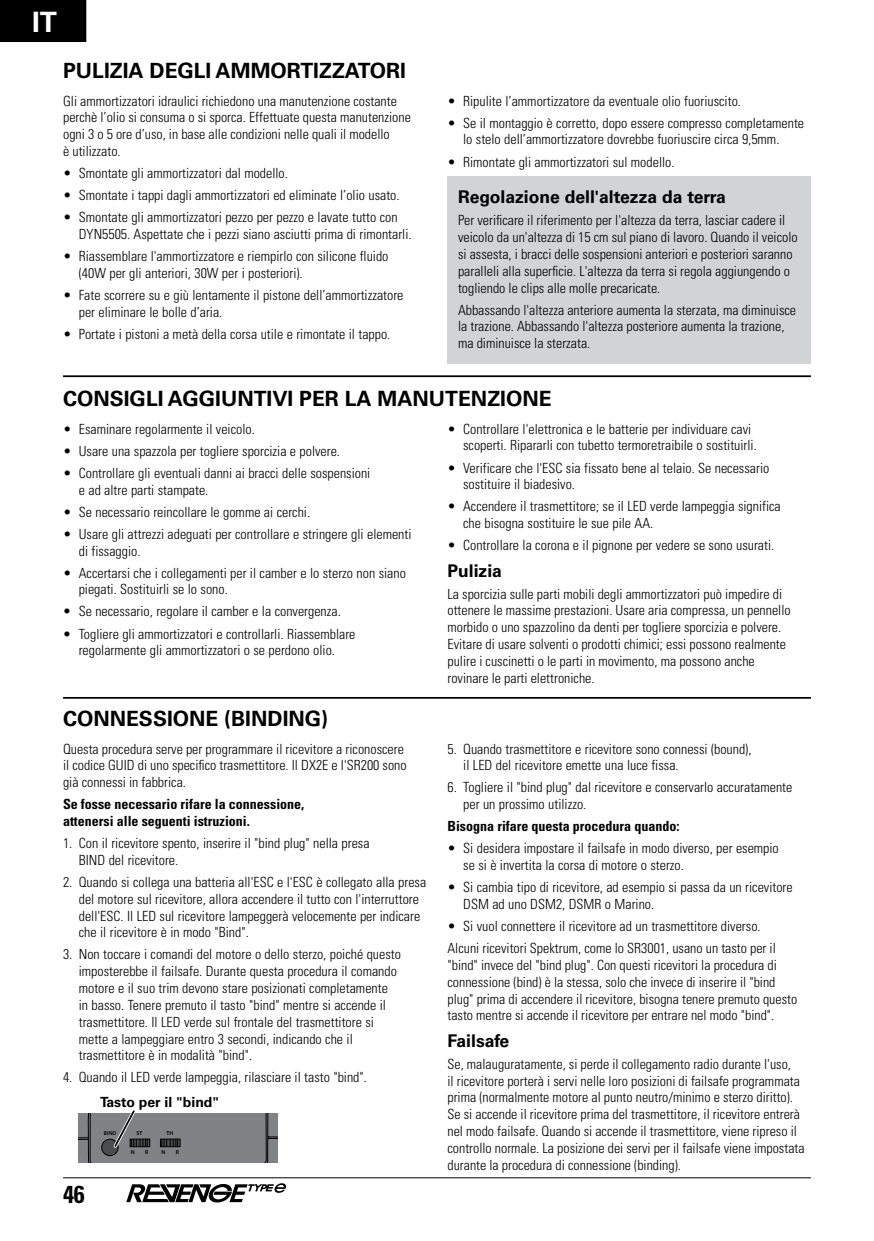
<style>
.page{position:relative;width:874px;height:1241px;background:#fff}
.page>*{position:absolute;margin:0;border:0;box-sizing:border-box;transform-origin:0 0}
.t1{font:700 28px "Univers LT Std";color:#fff}
.t2{font:700 condensed 24.5px "Univers LT Std";color:#000}
.t3{font:700 21px "Univers LT Std";color:#000}
.t4{font:700 17.5px "Univers LT Std";color:#000}
.t5{font:300 condensed 14px/16.8px "Univers LT Std";color:#000}
.t6{font:700 condensed 14px/16.8px "Univers LT Std";color:#000}
.t7{font:700 14px "Univers LT Std";color:#000}
.t8{font:600 5.77px "Myriad Pro";color:#000}
</style>
<div class="page">
<hr style="left:63px;top:1177px;width:747px;height:1px;background:#000">
<div style="left:0;top:0;width:86px;height:42px;background:#000"></div>
<svg style="left:126px;top:1183px;width:160px;height:19px"></svg>
<svg style="left:79px;top:1110px;width:198px;height:51px;background:#808184"></svg>
<hr style="left:63px;top:696px;width:747px;height:2px;background:#000">
<hr style="left:63px;top:375px;width:747px;height:2px;background:#000">
<div style="left:447px;top:176px;width:363px;height:187px;background:#d1d3d4"></div>
<h1 class="t1" style="left:32px;top:6px;width:26px">IT</h1>
<h3 class="t3" style="left:63px;top:59px;width:223px">PULIZIA DEGLI AMMORT</h3>
<h3 class="t3" style="left:313px;top:59px;width:21px">IZZATOR</h3>
<h3 class="t3" style="left:400px;top:59px;width:7px">I</h3>
<p class="t5" style="left:63px;top:92px;width:349px">Gli ammortizzatori idraulici richiedono una manutenzione costante perchè l’olio si consuma o si sporca. Effettuate questa manutenzione ogni 3 o 5 ore d’uso, in base alle condizioni nelle quali il modello<br>è utilizzato.</p>
<p class="t5" style="left:63px;top:165px;width:226px">• Smontate gli ammortizzatori dal modello.</p>
<p class="t5" style="left:63px;top:187px;width:338px">• Smontate i tappi dagli ammortizzatori ed eliminate l’olio usato.</p>
<p class="t5" style="left:79px;top:209px;width:334px;text-indent:-16px">• Smontate gli ammortizzatori pezzo per pezzo e lavate tutto con<br>DYN5505. Aspettate che i pezzi siano asciutti prima di rimontarli.</p>
<p class="t5" style="left:79px;top:248px;width:311px;text-indent:-16px">• Riassemblare l'ammortizzatore e riempirlo con silicone fluido (40W per gli anteriori, 30W per i posteriori).</p>
<p class="t5" style="left:79px;top:286px;width:326px;text-indent:-16px">• Fate scorrere su e giù lentamente il pistone dell’ammortizzatore per eliminare le bolle d’aria.</p>
<p class="t5" style="left:63px;top:325px;width:328px">• Portate i pistoni a metà della corsa utile e rimontate il tappo.</p>
<p class="t5" style="left:447px;top:92px;width:295px">• Ripulite l’ammortizzatore da eventuale olio fuoriuscito.</p>
<p class="t5" style="left:463px;top:114px;width:342px;text-indent:-16px">• Se il montaggio è corretto, dopo essere compresso completamente lo stelo dell’ammortizzatore dovrebbe fuoriuscire circa 9,5mm.</p>
<p class="t5" style="left:447px;top:153px;width:228px">• Rimontate gli ammortizzatori sul modello.</p>
<p class="t4" style="left:458px;top:187px;width:269px">REGOLAZIONE DELL'ALTEZZA DA TERRA</p>
<p class="t5" style="left:458px;top:212px;width:341px">Per verificare il riferimento per l'altezza da terra, lasciar cadere il veicolo da un'altezza di 15 cm sul piano di lavoro. Quando il veicolo si assesta, i bracci delle sospensioni anteriori e posteriori saranno paralleli alla superficie. L'altezza da terra si regola aggiungendo o togliendo le clips alle molle precaricate.</p>
<p class="t5" style="left:458px;top:301px;width:339px">Abbassando l'altezza anteriore aumenta la sterzata, ma diminuisce la trazione. Abbassando l'altezza posteriore aumenta la trazione, ma diminuisce la sterzata.</p>
<h3 class="t3" style="left:63px;top:386px;width:489px">CONSIGLI AGGIUNTIVI PER LA MANUTENZIONE</h3>
<p class="t5" style="left:63px;top:420px;width:193px">• Esaminare regolarmente il veicolo.</p>
<p class="t5" style="left:63px;top:442px;width:278px">• Usare una spazzola per togliere sporcizia e polvere.</p>
<p class="t5" style="left:79px;top:464px;width:293px;text-indent:-16px">• Controllare gli eventuali danni ai bracci delle sospensioni e ad altre parti stampate.</p>
<p class="t5" style="left:63px;top:503px;width:248px">• Se necessario reincollare le gomme ai cerchi.</p>
<p class="t5" style="left:79px;top:525px;width:334px;text-indent:-16px">• Usare gli attrezzi adeguati per controllare e stringere gli elementi di fissaggio.</p>
<p class="t5" style="left:79px;top:564px;width:328px;text-indent:-16px">• Accertarsi che i collegamenti per il camber e lo sterzo non siano piegati. Sostituirli se lo sono.</p>
<p class="t5" style="left:63px;top:603px;width:279px">• Se necessario, regolare il camber e la convergenza.</p>
<p class="t5" style="left:63px;top:625px;width:294px;text-align:center">• Togliere gli ammortizzatori e controllarli. Riassemblare regolarmente gli ammortizzatori o se perdono olio.</p>
<h3 class="t3" style="left:63px;top:706px;width:266px">CONNESSIONE (BINDING)</h3>
<p class="t5" style="left:63px;top:740px;width:345px">Questa procedura serve per programmare il ricevitore a riconoscere il codice GUID di uno specifico trasmettitore. Il DX2E e l'SR200 sono già connessi in fabbrica.</p>
<p class="t6" style="left:63px;top:795px;width:243px">Se fosse necessario rifare la connessione, attenersi alle seguenti istruzioni.</p>
<p class="t5" style="left:79px;top:834px;width:292px;text-indent:-16px">1. Con il ricevitore spento, inserire il "bind plug" nella presa<br>BIND del ricevitore.</p>
<p class="t5" style="left:79px;top:873px;width:349px;text-indent:-16px">2. Quando si collega una batteria all'ESC e l'ESC è collegato alla presa del motore sul ricevitore, allora accendere il tutto con l'interruttore dell'ESC. Il LED sul ricevitore lampeggerà velocemente per indicare che il ricevitore è in modo "Bind".</p>
<p class="t5" style="left:79px;top:945px;width:323px;text-indent:-16px">3. Non toccare i comandi del motore o dello sterzo, poiché questo imposterebbe il failsafe. Durante questa procedura il comando motore e il suo trim devono stare posizionati completamente<br>in basso. Tenere premuto il tasto "bind" mentre si accende il trasmettitore. Il LED verde sul frontale del trasmettitore si mette a lampeggiare entro 3 secondi, indicando che il trasmettitore è in modalità "bind".</p>
<p class="t5" style="left:63px;top:1068px;width:305px">4. Quando il LED verde lampeggia, rilasciare il tasto "bind".</p>
<p class="t7" style="left:100px;top:1093px;width:121px">TASTO PER IL "BIND"</p>
<h2 class="t2" style="left:63px;top:1178px;width:23px">46</h2>
<p class="t8" style="left:104px;top:1129px;width:14px">BIND</p>
<p class="t8" style="left:136px;top:1129px;width:7px">ST</p>
<p class="t8" style="left:166px;top:1129px;width:8px">TH</p>
<p class="t8" style="left:131px;top:1148px;width:5px">N</p>
<p class="t8" style="left:145px;top:1148px;width:5px">R</p>
<p class="t8" style="left:161px;top:1148px;width:5px">N</p>
<p class="t8" style="left:176px;top:1148px;width:5px">R</p>
<p class="t5" style="left:463px;top:420px;width:295px;text-indent:-16px">• Controllare l'elettronica e le batterie per individuare cavi scoperti. Ripararli con tubetto termoretraibile o sostituirli.</p>
<p class="t5" style="left:463px;top:459px;width:307px;text-indent:-16px">• Verificare che l'ESC sia fissato bene al telaio. Se necessario sostituire il biadesivo.</p>
<p class="t5" style="left:463px;top:498px;width:319px;text-indent:-16px">• Accendere il trasmettitore; se il LED verde lampeggia significa che bisogna sostituire le sue pile AA.</p>
<p class="t5" style="left:447px;top:537px;width:328px">• Controllare la corona e il pignone per vedere se sono usurati.</p>
<p class="t4" style="left:447px;top:560px;width:56px">PULIZIA</p>
<p class="t5" style="left:447px;top:585px;width:344px">La sporcizia sulle parti mobili degli ammortizzatori può impedire di ottenere le massime prestazioni. Usare aria compressa, un pennello morbido o uno spazzolino da denti per togliere sporcizia e polvere.<br>Evitare di usare solventi o prodotti chimici; essi possono realmente pulire i cuscinetti o le parti in movimento, ma possono anche rovinare le parti elettroniche.</p>
<p class="t5" style="left:463px;top:740px;width:289px;text-indent:-16px">5. Quando trasmettitore e ricevitore sono connessi (bound), il LED del ricevitore emette una luce fissa.</p>
<p class="t5" style="left:463px;top:779px;width:330px;text-indent:-16px">6. Togliere il "bind plug" dal ricevitore e conservarlo accuratamente per un prossimo utilizzo.</p>
<p class="t6" style="left:447px;top:817px;width:233px">Bisogna rifare questa procedura quando:</p>
<p class="t5" style="left:463px;top:839px;width:317px;text-indent:-16px">• Si desidera impostare il failsafe in modo diverso, per esempio se si è invertita la corsa di motore o sterzo.</p>
<p class="t5" style="left:463px;top:878px;width:331px;text-indent:-16px">• Si cambia tipo di ricevitore, ad esempio si passa da un ricevitore<br>DSM ad uno DSM2, DSMR o Marino.</p>
<p class="t5" style="left:447px;top:915px;width:330px;line-height:22.1px">• Si vuol connettere il ricevitore ad un trasmettitore diverso.<br>Alcuni ricevitori Spektrum, come lo SR3001, usano un tasto per il</p>
<p class="t5" style="left:447px;top:956px;width:351px">"bind" invece del "bind plug". Con questi ricevitori la procedura di connessione (bind) è la stessa, solo che invece di inserire il "bind plug" prima di accendere il ricevitore, bisogna tenere premuto questo tasto mentre si accende il ricevitore per entrare nel modo "bind".</p>
<p class="t4" style="left:447px;top:1030px;width:63px">FAILSAFE</p>
<p class="t5" style="left:447px;top:1055px;width:358px">Se, malauguratamente, si perde il collegamento radio durante l'uso,<br>il ricevitore porterà i servi nelle loro posizioni di failsafe programmata prima (normalmente motore al punto neutro/minimo e sterzo diritto).<br>Se si accende il ricevitore prima del trasmettitore, il ricevitore entrerà nel modo failsafe. Quando si accende il trasmettitore, viene ripreso il controllo normale. La posizione dei servi per il failsafe viene impostata durante la procedura di connessione (binding).</p>
</div>
